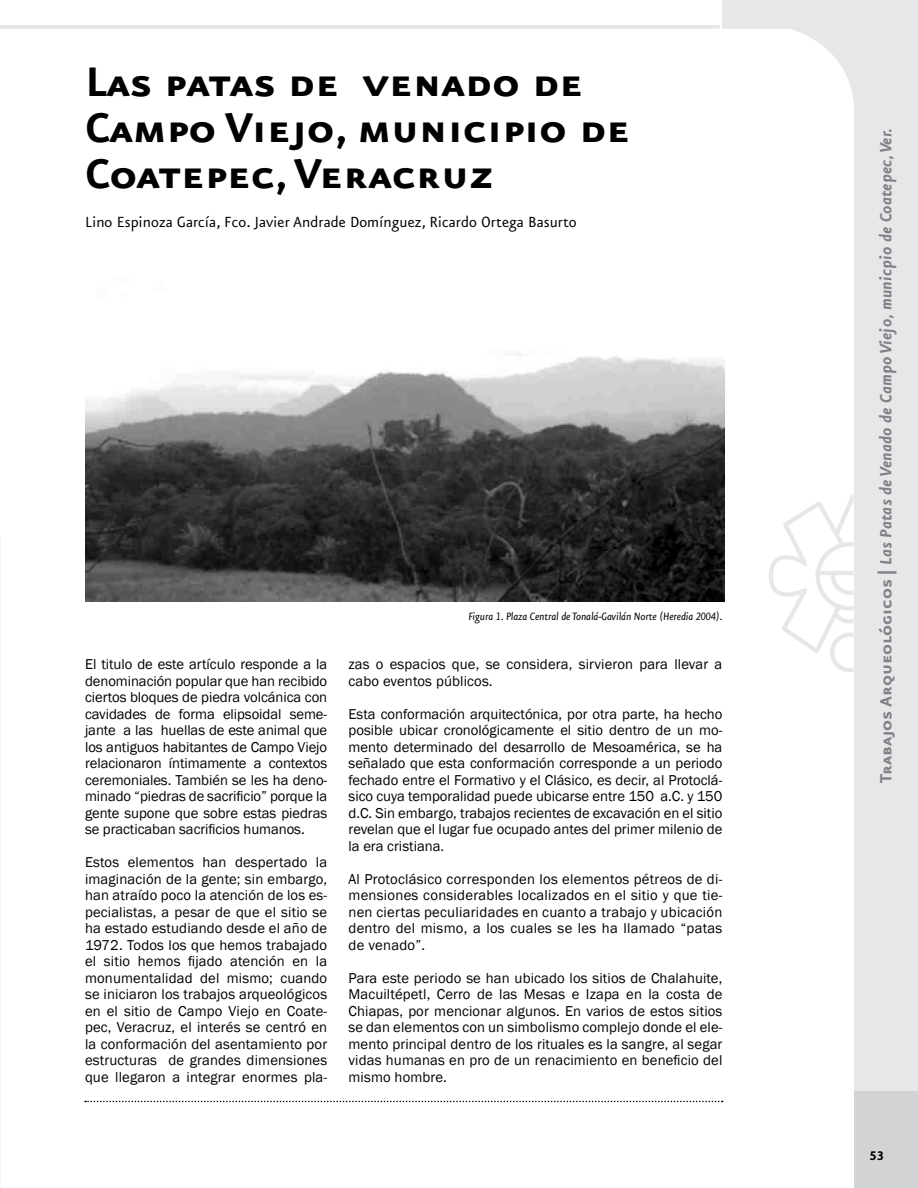
<style>
.page{position:relative;width:918px;height:1188px;background:#fff}
.page>*{position:absolute;margin:0;border:0;box-sizing:border-box;transform-origin:0 0}
.t1{font:49.35px/45.9px "Eureka Sans Bold Caps";color:#000}
.t2{font:italic 700 19.5px "Eureka Sans";color:#808285}
.t3{font:17.7px "Eureka Sans";color:#000}
.t4{font:15px "Eureka Sans Bold Caps";color:#000}
.t5{font:14.7px/16.5px "Franklin Gothic Book 2";letter-spacing:.01em;color:#000;text-align:justify}
.t6{font:14.7px "Franklin Gothic";color:#000}
.t7{font:italic 12.75px "Eureka Sans";letter-spacing:-.01em;color:#000}
.s1{font-family:"Eureka Sans Bold Caps";font-weight:400;font-style:normal}
.s2{font-style:normal}
</style>
<div class="page">
<div style="left:854px;top:1090px;width:64px;height:98px;background:#d1d3d4"></div>
<div style="left:854px;top:0;width:64px;height:1090px;background:#e6e7e8"></div>
<div style="left:723px;top:0;width:195px;height:29px;background:#e6e7e8"></div>
<svg style="left:791px;top:29px;width:63px;height:72px"></svg>
<svg style="left:769px;top:494px;width:84px;height:178px"></svg>
<hr style="left:0;top:25px;width:720px;height:4px;background:#e6e7e8">
<svg style="left:85px;top:1101px;width:638px;height:1px"></svg>
<img style="left:85px;top:354px;width:640px;height:247px">
<h1 class="t1" style="left:85px;top:59px;width:547px">Las patas de venado de<br>Campo Viejo, municipio de<br>Coatepec, Veracruz</h1>
<p class="t3" style="left:85px;top:213px;width:493px">Lino Espinoza García, Fco. Javier Andrade Domínguez, Ricardo Ortega Basurto</p>
<p class="t5" style="left:85px;top:656px;width:244px">El titulo de este artículo responde a la denominación popular que han recibido ciertos bloques de piedra volcánica con cavidades de forma elipsoidal seme&shy;jante a las huellas de este animal que los antiguos habitantes de Campo Viejo relacionaron íntimamente a contextos ceremoniales. También se les ha deno-</p>
<p class="t6" style="left:85px;top:787px;width:244px">minado “piedras de sacrificio” porque la</p>
<p class="t5" style="left:85px;top:805px;width:244px">gente supone que sobre estas piedras</p>
<p class="t6" style="left:85px;top:820px;width:221px">se practicaban sacrificios humanos.</p>
<p class="t5" style="left:85px;top:854px;width:244px">Estos elementos han despertado la imaginación de la gente; sin embargo, han atraído poco la atención de los es&shy;pecialistas, a pesar de que el sitio se ha estado estudiando desde el año de 1972. Todos los que hemos trabajado</p>
<p class="t6" style="left:85px;top:952px;width:244px">el sitio hemos fijado atención en la</p>
<p class="t5" style="left:85px;top:970px;width:244px">monumentalidad del mismo; cuando se iniciaron los trabajos arqueológicos en el sitio de Campo Viejo en Coate&shy;pec, Veracruz, el interés se centró en la conformación del asentamiento por estructuras de grandes dimensiones que llegaron a integrar enormes pla-</p>
<p class="t7" style="left:469px;top:610px;width:256px">Figura 1. Plaza Central de Tonalá-Gavilán Norte (Heredia 2004).</p>
<p class="t5" style="left:349px;top:656px;width:375px">zas o espacios que, se considera, sirvieron para llevar a cabo eventos públicos.</p>
<p class="t5" style="left:349px;top:706px;width:375px">Esta conformación arquitectónica, por otra parte, ha hecho posible ubicar cronológicamente el sitio dentro de un mo&shy;mento determinado del desarrollo de Mesoamérica, se ha señalado que esta conformación corresponde a un periodo fechado entre el Formativo y el Clásico, es decir, al Protoclá&shy;sico cuya temporalidad puede ubicarse entre 150 a.C. y 150 d.C. Sin embargo, trabajos recientes de excavación en el sitio revelan que el lugar fue ocupado antes del primer milenio de la era cristiana.</p>
<p class="t5" style="left:349px;top:871px;width:375px">Al Protoclásico corresponden los elementos pétreos de di&shy;mensiones considerables localizados en el sitio y que tie&shy;nen ciertas peculiaridades en cuanto a trabajo y ubicación dentro del mismo, a los cuales se les ha llamado “patas de venado”.</p>
<p class="t5" style="left:349px;top:970px;width:375px">Para este periodo se han ubicado los sitios de Chalahuite, Macuiltépetl, Cerro de las Mesas e Izapa en la costa de Chiapas, por mencionar algunos. En varios de estos sitios se dan elementos con un simbolismo complejo donde el ele&shy;mento principal dentro de los rituales es la sangre, al segar</p>
<p class="t6" style="left:349px;top:1051px;width:375px">vidas humanas en pro de un renacimiento en beneficio del</p>
<p class="t5" style="left:349px;top:1069px;width:100px">mismo hombre.</p>
<h2 class="t2" style="left:876px;top:783px;width:657px;rotate:-90deg"><span class="s1">Trabajos Arqueológicos</span> <span class="s2">|</span> Las Patas de Venado de Campo Viejo, municpio de Coatepec, Ver.</h2>
<p class="t4" style="left:869px;top:1148px;width:17px">53</p>
</div>
